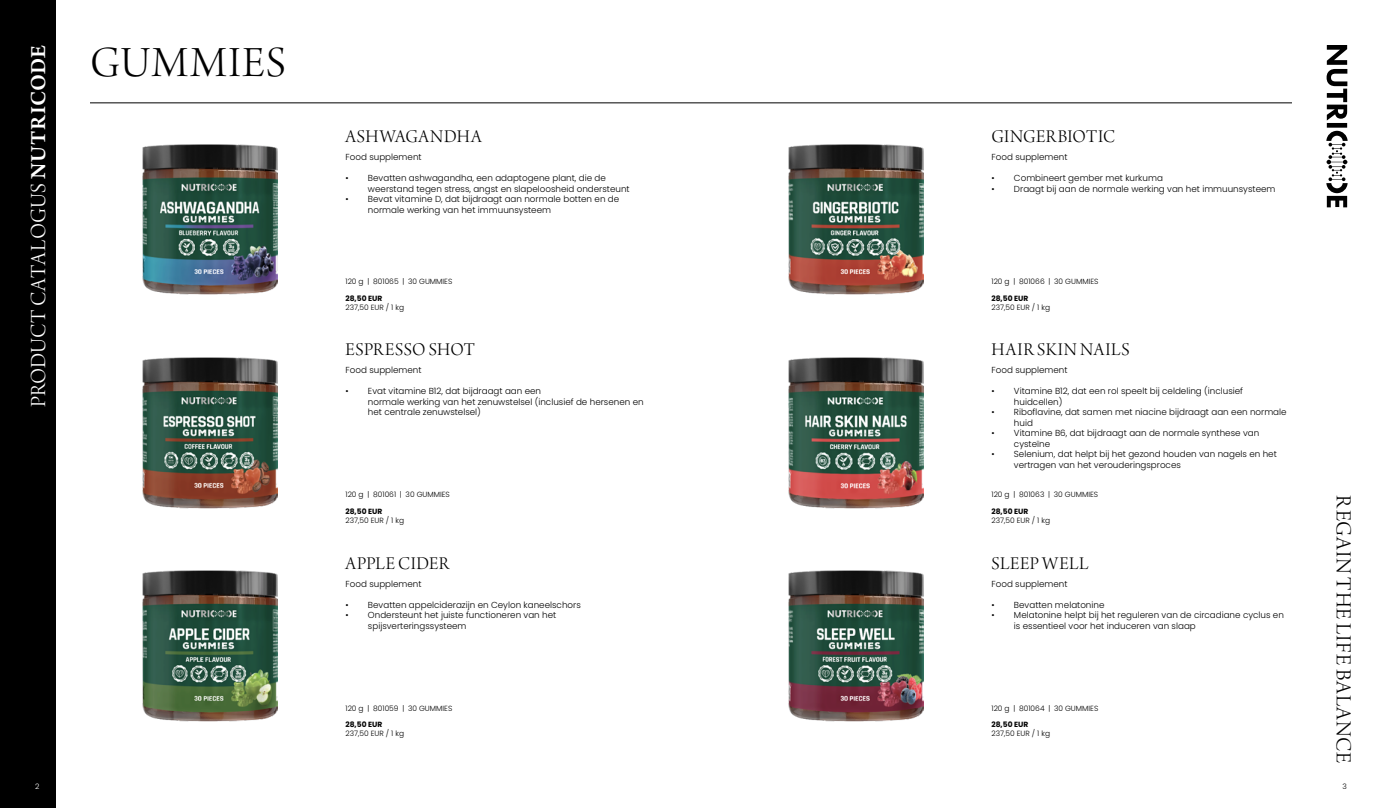
<style>
.page{position:relative;width:1382px;height:808px;background:#fff}
.page>*{position:absolute;margin:0;border:0;box-sizing:border-box;transform-origin:0 0}
.t1{font:45.5px "Arno Pro Light Display";letter-spacing:.035em;color:#000}
.t2{font:22.75px "Arno Pro Light Display";letter-spacing:.005em;color:#fff}
.t3{font:22.75px "Arno Pro Light Display";letter-spacing:.03em;color:#000}
.t4{font:18.88px "Arno Pro Light Display";letter-spacing:.025em;color:#000}
.t5{font:300 8.75px/10.5px "Poppins";color:#000}
.t6{font:300 7.5px "Poppins";color:#000}
.t7{font:700 7.5px "Poppins";color:#000}
.t8{font:300 7.5px "Poppins";color:#fff}
.s1{font-family:"Arno Pro";font-weight:600}
</style>
<div class="page">
<div style="left:0;top:0;width:56px;height:808px;background:#000"></div>
<hr style="left:90px;top:103px;width:1202px;height:1px;background:#000">
<svg style="left:1326px;top:45px;width:22px;height:162px"></svg>
<img style="left:142px;top:144px;width:136px;height:151px">
<img style="left:788px;top:144px;width:136px;height:151px">
<img style="left:142px;top:357px;width:136px;height:152px">
<img style="left:788px;top:357px;width:136px;height:152px">
<img style="left:142px;top:570px;width:136px;height:152px">
<img style="left:788px;top:570px;width:136px;height:152px">
<h2 class="t2" style="left:26px;top:407px;width:364px;rotate:-90deg">PRODUCT CATALOGUS <span class="s1">NUTRICODE</span></h2>
<h1 class="t1" style="left:90px;top:38px;width:197px">GUMMIES</h1>
<h3 class="t4" style="left:346px;top:126px;width:137px">ASHWAGANDHA</h3>
<h3 class="t4" style="left:992px;top:126px;width:125px">GINGERBIOTIC</h3>
<p class="t5" style="left:345px;top:152px;width:78px">Food supplement</p>
<p class="t5" style="left:368px;top:173px;width:263px;text-indent:-22px">• Bevatten ashwagandha, een adaptogene plant, die de weerstand tegen stress, angst en slapeloosheid ondersteunt</p>
<p class="t5" style="left:368px;top:194px;width:253px;text-indent:-22px">• Bevat vitamine D, dat bijdraagt aan normale botten en de normale werking van het immuunsysteem</p>
<p class="t5" style="left:991px;top:152px;width:78px">Food supplement</p>
<p class="t5" style="left:991px;top:173px;width:173px">• Combineert gember met kurkuma</p>
<p class="t5" style="left:991px;top:183px;width:285px">• Draagt bij aan de normale werking van het immuunsysteem</p>
<p class="t6" style="left:345px;top:277px;width:108px">120 g | 801065 | 30 GUMMIES</p>
<p class="t6" style="left:991px;top:277px;width:108px">120 g | 801066 | 30 GUMMIES</p>
<p class="t7" style="left:345px;top:294px;width:38px">28,50 EUR</p>
<p class="t6" style="left:345px;top:303px;width:60px">237,50 EUR / 1 kg</p>
<p class="t7" style="left:991px;top:294px;width:38px">28,50 EUR</p>
<p class="t6" style="left:991px;top:303px;width:60px">237,50 EUR / 1 kg</p>
<h3 class="t4" style="left:346px;top:340px;width:131px">ESPRESSO SHOT</h3>
<h3 class="t4" style="left:992px;top:340px;width:140px">HAIR SKIN NAILS</h3>
<p class="t5" style="left:345px;top:365px;width:78px">Food supplement</p>
<p class="t5" style="left:368px;top:386px;width:277px;text-indent:-22px">• Evat vitamine B12, dat bijdraagt aan een<br>normale werking van het zenuwstelsel (inclusief de hersenen en het centrale zenuwstelsel)</p>
<p class="t5" style="left:991px;top:365px;width:78px">Food supplement</p>
<p class="t5" style="left:1014px;top:386px;width:231px;text-indent:-22px">• Vitamine B12, dat een rol speelt bij celdeling (inclusief huidcellen)</p>
<p class="t5" style="left:1014px;top:407px;width:274px;text-indent:-22px">• Riboflavine, dat samen met niacine bijdraagt aan een normale huid</p>
<p class="t5" style="left:1014px;top:428px;width:247px;text-indent:-22px">• Vitamine B6, dat bijdraagt aan de normale synthese van cysteïne</p>
<p class="t5" style="left:1014px;top:449px;width:264px;text-indent:-22px">• Selenium, dat helpt bij het gezond houden van nagels en het vertragen van het verouderingsproces</p>
<p class="t6" style="left:345px;top:490px;width:106px">120 g | 801061 | 30 GUMMIES</p>
<p class="t6" style="left:991px;top:490px;width:108px">120 g | 801063 | 30 GUMMIES</p>
<p class="t7" style="left:345px;top:507px;width:38px">28,50 EUR</p>
<p class="t6" style="left:345px;top:516px;width:60px">237,50 EUR / 1 kg</p>
<p class="t7" style="left:991px;top:507px;width:38px">28,50 EUR</p>
<p class="t6" style="left:991px;top:516px;width:60px">237,50 EUR / 1 kg</p>
<h3 class="t4" style="left:346px;top:553px;width:105px">APPLE CIDER</h3>
<h3 class="t4" style="left:992px;top:553px;width:99px">SLEEP WELL</h3>
<p class="t5" style="left:345px;top:578px;width:78px">Food supplement</p>
<p class="t5" style="left:345px;top:599px;width:237px">• Bevatten appelciderazijn en Ceylon kaneelschors</p>
<p class="t5" style="left:368px;top:610px;width:190px;text-indent:-22px">• Ondersteunt het juiste functioneren van het spijsverteringssysteem</p>
<p class="t5" style="left:991px;top:578px;width:78px">Food supplement</p>
<p class="t5" style="left:991px;top:599px;width:115px">• Bevatten melatonine</p>
<p class="t5" style="left:1014px;top:610px;width:271px;text-indent:-22px">• Melatonine helpt bij het reguleren van de circadiane cyclus en is essentieel voor het induceren van slaap</p>
<p class="t6" style="left:345px;top:704px;width:108px">120 g | 801059 | 30 GUMMIES</p>
<p class="t6" style="left:991px;top:704px;width:108px">120 g | 801064 | 30 GUMMIES</p>
<p class="t7" style="left:345px;top:720px;width:38px">28,50 EUR</p>
<p class="t6" style="left:345px;top:729px;width:60px">237,50 EUR / 1 kg</p>
<p class="t7" style="left:991px;top:720px;width:38px">28,50 EUR</p>
<p class="t6" style="left:991px;top:729px;width:60px">237,50 EUR / 1 kg</p>
<h2 class="t3" style="left:1356px;top:495px;width:269px;rotate:90deg">REGAIN THE LIFE BALANCE</h2>
<p class="t8" style="left:35px;top:782px;width:6px">2</p>
<p class="t6" style="left:1342px;top:782px;width:6px">3</p>
</div>
